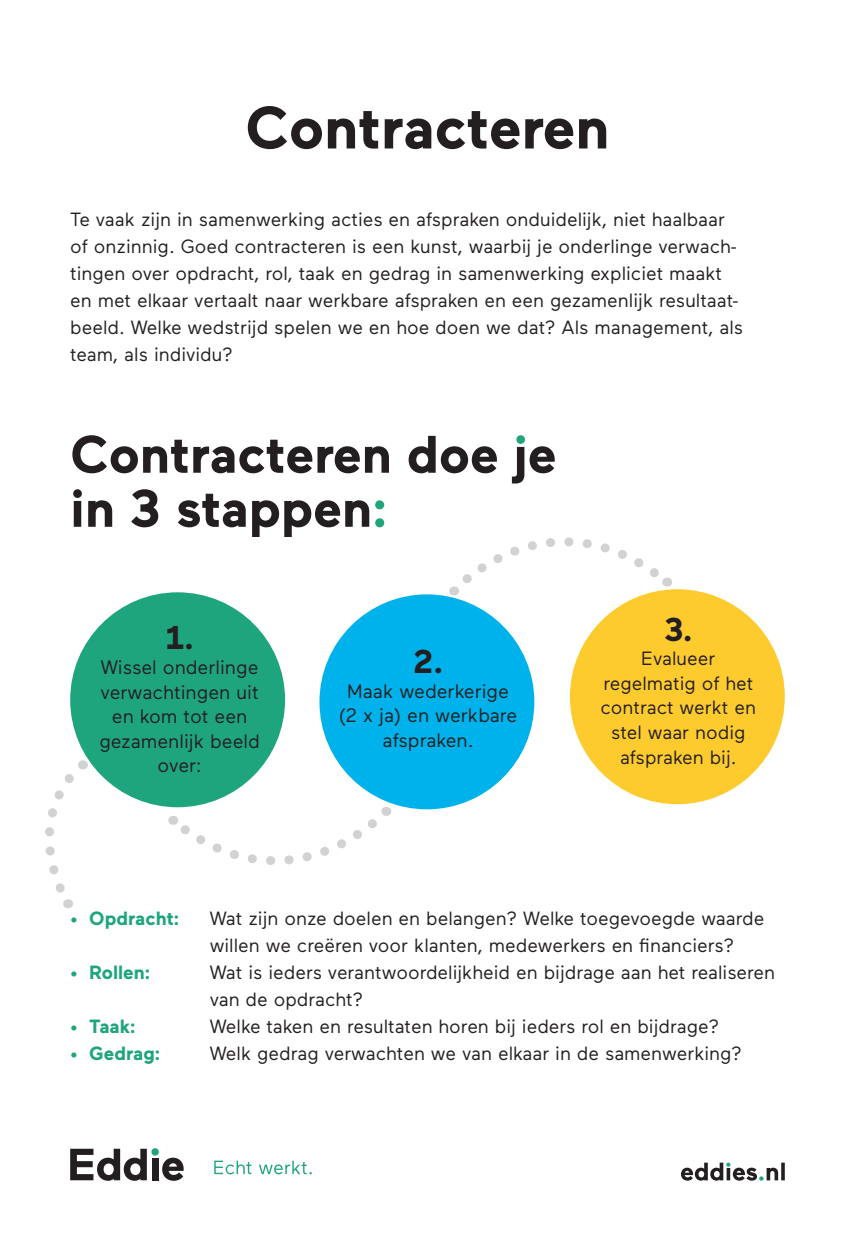
<style>
.page{position:relative;width:855px;height:1251px;background:#fff}
.page>*{position:absolute;margin:0;border:0;box-sizing:border-box;transform-origin:0 0}
.t1{font:700 59.62px "Maax";color:#231f20}
.t2{font:700 32.85px "Maax";color:#231f20}
.t3{font:19.35px/24.5px "Maax";color:#231f20;text-align:center}
.t4{font:19.12px/27px "Maax";color:#231f20}
.t5{font:700 19.12px "Maax";color:#1fa57e}
.s1{font-weight:400}
</style>
<div class="page">
<svg style="left:70px;top:1148px;width:77px;height:32px"></svg>
<div style="left:152px;top:1157px;width:6px;height:22px;background:#231f20"></div>
<svg style="left:162px;top:1157px;width:22px;height:23px"></svg>
<svg style="left:214px;top:1160px;width:37px;height:14px"></svg>
<svg style="left:259px;top:1160px;width:53px;height:14px"></svg>
<svg style="left:151px;top:1147px;width:8px;height:8px"></svg>
<div style="left:70px;top:592px;width:215px;height:215px;background:#1fa57e;border-radius:50%"></div>
<div style="left:319px;top:594px;width:215px;height:215px;background:#00b2eb;border-radius:50%"></div>
<div style="left:570px;top:589px;width:214px;height:215px;background:#fecb2f;border-radius:50%"></div>
<svg style="left:73px;top:489px;width:296px;height:48px"></svg>
<svg style="left:72px;top:435px;width:482px;height:48px"></svg>
<svg style="left:45px;top:760px;width:38px;height:148px"></svg>
<svg style="left:453px;top:537px;width:219px;height:58px"></svg>
<svg style="left:167px;top:806px;width:220px;height:59px"></svg>
<svg style="left:375px;top:500px;width:9px;height:27px"></svg>
<div style="left:516px;top:435px;width:9px;height:9px;background:#1fa57e;border-radius:50%"></div>
<svg style="left:681px;top:1162px;width:103px;height:18px"></svg>
<p class="t1" style="left:245px;top:88px;width:366px">Contracteren</p>
<p class="t4" style="left:70px;top:204px;width:674px">Te vaak zijn in samenwerking acties en afspraken onduidelijk, niet haalbaar of onzinnig. Goed contracteren is een kunst, waarbij je onderlinge verwach&shy;tingen over opdracht, rol, taak en gedrag in samenwerking expliciet maakt en met elkaar vertaalt naar werkbare afspraken en een gezamenlijk resultaat&shy;beeld. Welke wedstrijd spelen we en hoe doen we dat? Als management, als team, als individu?</p>
<p class="t2" style="left:166px;top:616px;width:30px">1.</p>
<p class="t3" style="left:99px;top:654px;width:162px">Wissel onderlinge verwachtingen uit en kom tot een gezamenlijk beeld over:</p>
<p class="t2" style="left:413px;top:640px;width:31px">2.</p>
<p class="t3" style="left:339px;top:677px;width:180px">Maak wederkerige (2 x ja) en werkbare afspraken.</p>
<p class="t2" style="left:664px;top:607px;width:29px">3.</p>
<p class="t4" style="left:600px;top:645px;width:157px;line-height:24.5px;text-align:center">Evalueer regelmatig of het contract werkt en stel waar nodig afspraken bij.</p>
<p class="t5" style="left:70px;top:905px;width:111px"><span class="s1">•</span> Opdracht:</p>
<p class="t4" style="left:210px;top:903px;width:556px">Wat zijn onze doelen en belangen? Welke toegevoegde waarde</p>
<p class="t4" style="left:210px;top:930px;width:526px">willen we creëren voor klanten, medewerkers en financiers?</p>
<p class="t5" style="left:70px;top:959px;width:81px"><span class="s1">•</span> Rollen:</p>
<p class="t4" style="left:210px;top:957px;width:567px">Wat is ieders verantwoordelijkheid en bijdrage aan het realiseren</p>
<p class="t4" style="left:210px;top:984px;width:155px">van de opdracht?</p>
<p class="t5" style="left:70px;top:1013px;width:67px"><span class="s1">•</span> Taak:</p>
<p class="t4" style="left:210px;top:1011px;width:511px">Welke taken en resultaten horen bij ieders rol en bijdrage?</p>
<p class="t5" style="left:70px;top:1040px;width:92px"><span class="s1">•</span> Gedrag:</p>
<p class="t4" style="left:210px;top:1038px;width:534px">Welk gedrag verwachten we van elkaar in de samenwerking?</p>
</div>
